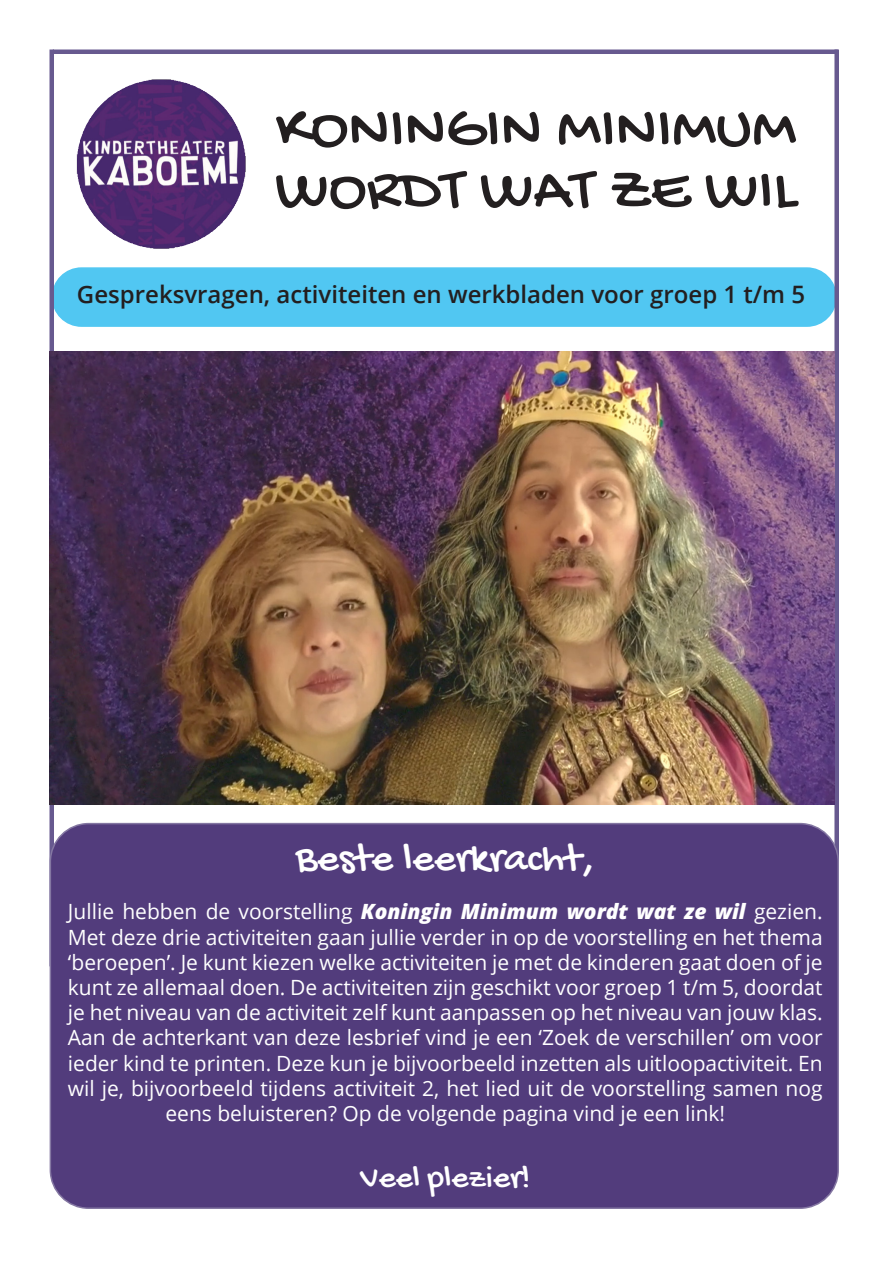
<style>
.page{position:relative;width:893px;height:1263px;background:#fff}
.page>*{position:absolute;margin:0;border:0;box-sizing:border-box;transform-origin:0 0}
.t1{font:63px/61.5px "Gochi Hand";color:#231f20}
.t2{font:42px "Gochi Hand";color:#fff}
.t3{font:33px "Gochi Hand";color:#fff}
.t4{font:600 24px "Open Sans";color:#231f20}
.t5{font:21px/25.2px "Open Sans";color:#fff;text-align:center}
.s1{font-style:italic}
.s2{font-size:27px}
</style>
<div class="page">
<div style="left:52px;top:268px;width:784px;height:58px;background:#51c7f2;border-radius:29px"></div>
<div style="left:52px;top:267px;width:785px;height:60px;border:2px solid #51c7f2;border-radius:29px"></div>
<hr style="left:53px;top:50px;width:785px;height:4px;background:#67598f">
<hr style="left:50px;top:50px;width:4px;height:916px;background:#67598f">
<div style="left:834px;top:50px;width:5px;height:916px;background:#67598f"></div>
<div style="left:50px;top:824px;width:788px;height:384px;background:#523c7c;border-radius:38px"></div>
<div style="left:50px;top:823px;width:789px;height:386px;border:2px solid #8477a2;border-radius:38px"></div>
<img style="left:76px;top:79px;width:170px;height:170px">
<img style="left:50px;top:352px;width:784px;height:453px">
<p class="t1" style="left:275px;top:102px;width:523px">KONINGIN MINIMUM<br>WORDT WAT ZE WIL</p>
<p class="t4" style="left:77px;top:278px;width:730px">Gespreksvragen, activiteiten en werkbladen voor groep 1 t/m 5</p>
<p class="t2" style="left:296px;top:837px;width:300px">Beste leerkracht,</p>
<p class="t5" style="left:68px;top:899px;width:756px">Jullie hebben de voorstelling <span class="s1">Koningin Minimum wordt wat ze wil</span> gezien.<br>Met deze drie activiteiten gaan jullie verder in op de voorstelling en het thema ‘beroepen’. Je kunt kiezen welke activiteiten je met de kinderen gaat doen of je kunt ze allemaal doen. De activiteiten zijn geschikt voor groep 1 t/m 5, doordat je het niveau van de activiteit zelf kunt aanpassen op het niveau van jouw klas.<br>Aan de achterkant van deze lesbrief vind je een ‘Zoek de verschillen’ om voor ieder kind te printen. Deze kun je bijvoorbeeld inzetten als uitloopactiviteit. En wil je, bijvoorbeeld tijdens activiteit 2, het lied uit de voorstelling samen nog eens beluisteren? Op de volgende pagina vind je een link!</p>
<p class="t3" style="left:360px;top:1160px;width:171px">Veel ple<span class="s2">Z</span>ier!</p>
</div>
